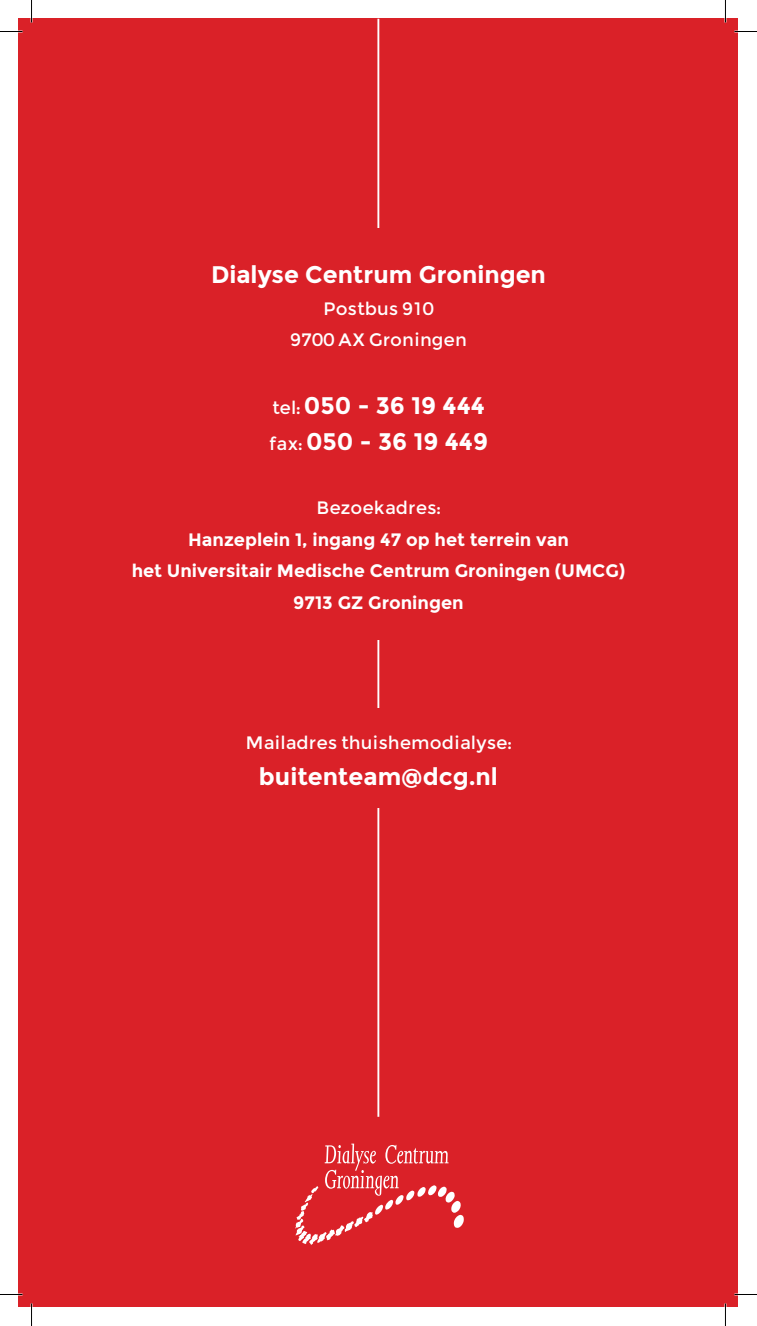
<style>
.page{position:relative;width:757px;height:1326px;background:#fff}
.page>*{position:absolute;margin:0;border:0;box-sizing:border-box;transform-origin:0 0}
.t1{font:700 24px "Montserrat";color:#fff}
.t2{font:700 18px "Montserrat";color:#fff}
.t3{font:18px "Montserrat";color:#fff}
.s1{font-weight:400;font-size:18px}
</style>
<div class="page">
<div style="left:19px;top:19px;width:718px;height:1288px;background:#da2128"></div>
<hr style="left:377px;top:19px;width:2px;height:1098px;background:#fff">
<svg style="left:295px;top:1143px;width:168px;height:102px"></svg>
<div style="left:118px;top:708px;width:520px;height:99px;background:#da2128"></div>
<div style="left:111px;top:228px;width:534px;height:412px;background:#da2128"></div>
<hr style="left:0;top:1293px;width:22px;height:2px;background:#fff">
<hr style="left:734px;top:1293px;width:22px;height:2px;background:#fff">
<hr style="left:724px;top:0;width:2px;height:23px;background:#fff">
<hr style="left:724px;top:1303px;width:2px;height:23px;background:#fff">
<svg style="left:0;top:31px;width:22px;height:1px"></svg>
<svg style="left:734px;top:31px;width:22px;height:1px"></svg>
<svg style="left:0;top:1294px;width:22px;height:1px"></svg>
<svg style="left:734px;top:1294px;width:22px;height:1px"></svg>
<svg style="left:31px;top:0;width:1px;height:23px"></svg>
<svg style="left:31px;top:1303px;width:1px;height:23px"></svg>
<p class="t1" style="left:211px;top:260px;width:336px">Dialyse Centrum Groningen</p>
<p class="t3" style="left:323px;top:297px;width:112px">Postbus 910</p>
<p class="t3" style="left:290px;top:329px;width:178px">9700 AX Groningen</p>
<p class="t1" style="left:272px;top:392px;width:214px"><span class="s1">tel:</span> 050 - 36 19 444</p>
<p class="t1" style="left:268px;top:428px;width:221px"><span class="s1">fax:</span> 050 - 36 19 449</p>
<p class="t3" style="left:316px;top:497px;width:125px">Bezoekadres:</p>
<p class="t2" style="left:188px;top:529px;width:382px">Hanzeplein 1, ingang 47 op het terrein van</p>
<p class="t2" style="left:132px;top:560px;width:494px">het Universitair Medische Centrum Groningen (UMCG)</p>
<p class="t2" style="left:293px;top:592px;width:172px">9713 GZ Groningen</p>
<p class="t3" style="left:245px;top:731px;width:267px">Mailadres thuishemodialyse:</p>
<p class="t1" style="left:259px;top:762px;width:240px">buitenteam@dcg.nl</p>
</div>
